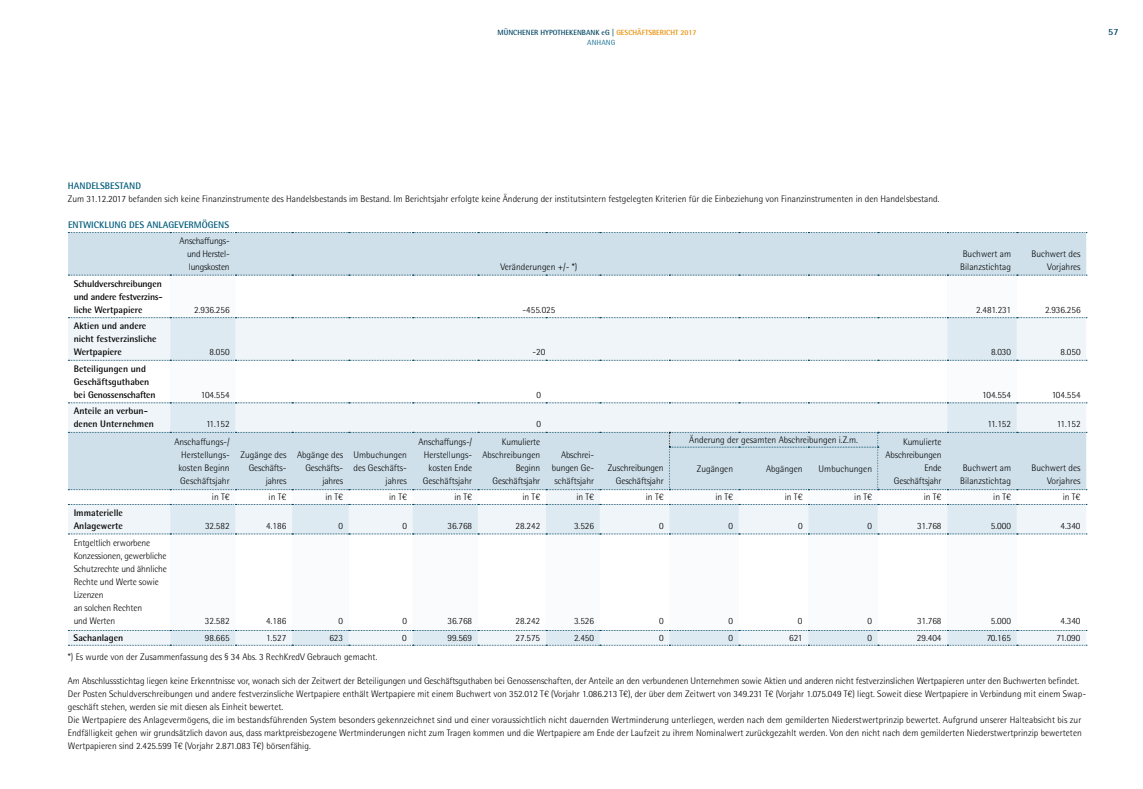
<style>
.page{position:relative;width:1143px;height:789px;background:#fff}
.page>*{position:absolute;margin:0;border:0;box-sizing:border-box;transform-origin:0 0}
.t1{font:300 9.5px/13px "Rotis Semi Sans Pro";color:#000;text-align:right}
.t2{font:700 9.5px/13px "Rotis Semi Sans Pro";color:#000}
.t3{font:700 9.5px "Rotis Semi Sans Pro";color:#005c7b}
.t4{font:700 9.5px "Rotis Semi Sans Pro";color:#004563}
.t5{font:700 7.5px "Rotis Semi Sans Pro";color:#004563}
.t6{font:700 7.5px "Rotis Semi Sans Pro";color:#4087a4}
.s1{color:#ea8d00}
</style>
<div class="page">
<div style="left:68px;top:233px;width:1018px;height:42px;background:#cfe0ea"></div>
<svg style="left:68px;top:318px;width:1018px;height:326px"></svg>
<svg style="left:170px;top:318px;width:846px;height:326px"></svg>
<svg style="left:68px;top:504px;width:1018px;height:1px"></svg>
<svg style="left:68px;top:232px;width:1018px;height:1px"></svg>
<svg style="left:68px;top:644px;width:1018px;height:1px"></svg>
<svg style="left:68px;top:533px;width:1018px;height:1px"></svg>
<svg style="left:68px;top:629px;width:1018px;height:1px"></svg>
<svg style="left:68px;top:360px;width:1018px;height:1px"></svg>
<div style="left:68px;top:432px;width:1018px;height:58px;background:#cfe0ea"></div>
<svg style="left:68px;top:317px;width:1018px;height:1px"></svg>
<svg style="left:68px;top:402px;width:1018px;height:1px"></svg>
<svg style="left:68px;top:275px;width:1018px;height:1px"></svg>
<p class="t5" style="left:497px;top:28px;width:200px">MÜNCHENER HYPOTHEKENBANK eG | <span class="s1">GESCHÄFTSBERICHT 2017</span></p>
<p class="t4" style="left:1108px;top:26px;width:12px">57</p>
<p class="t6" style="left:587px;top:38px;width:29px">ANHANG</p>
<p class="t3" style="left:68px;top:180px;width:75px">HANDELSBESTAND</p>
<p class="t1" style="left:68px;top:192px;width:873px">Zum 31.12.2017 befanden sich keine Finanzinstrumente des Handelsbestands im Bestand. Im Berichtsjahr erfolgte keine Änderung der institutsintern festgelegten Kriterien für die Einbeziehung von Finanzinstrumenten in den Handelsbestand.</p>
<p class="t3" style="left:68px;top:219px;width:162px">ENTWICKLUNG DES ANLAGEVERMÖGENS</p>
<p class="t1" style="left:187px;top:234px;width:44px;text-align:justify;text-indent:-7px">Anschaffungs&shy;und Herstel&shy;lungskosten</p>
<p class="t1" style="left:500px;top:260px;width:78px">Veränderungen +/- *)</p>
<p class="t1" style="left:960px;top:247px;width:52px;text-align:left">Buchwert am<br>Bilanzstichtag</p>
<p class="t1" style="left:1031px;top:247px;width:51px">Buchwert des<br>Vorjahres</p>
<p class="t2" style="left:74px;top:277px;width:90px;text-align:justify">Schuldverschreibungen und andere festverzins&shy;liche Wertpapiere</p>
<p class="t2" style="left:74px;top:319px;width:84px">Aktien und andere nicht festverzinsliche<br>Wertpapiere</p>
<p class="t2" style="left:74px;top:362px;width:83px">Beteiligungen und<br>Geschäftsguthaben bei Genossenschaften</p>
<p class="t2" style="left:74px;top:404px;width:82px">Anteile an verbun&shy;denen Unternehmen</p>
<p class="t2" style="left:74px;top:505px;width:51px">Immaterielle<br>Anlagewerte</p>
<p class="t1" style="left:194px;top:303px;width:37px">2.936.256</p>
<p class="t1" style="left:522px;top:303px;width:34px">-455.025</p>
<p class="t1" style="left:976px;top:303px;width:36px">2.481.231</p>
<p class="t1" style="left:1044px;top:303px;width:37px">2.936.256</p>
<p class="t1" style="left:210px;top:345px;width:22px">8.050</p>
<p class="t1" style="left:532px;top:345px;width:14px">-20</p>
<p class="t1" style="left:990px;top:345px;width:22px">8.030</p>
<p class="t1" style="left:1060px;top:345px;width:22px">8.050</p>
<p class="t1" style="left:201px;top:388px;width:30px">104.554</p>
<p class="t1" style="left:536px;top:388px;width:6px">0</p>
<p class="t1" style="left:982px;top:388px;width:30px">104.554</p>
<p class="t1" style="left:1051px;top:388px;width:30px">104.554</p>
<p class="t1" style="left:206px;top:417px;width:25px">11.152</p>
<p class="t1" style="left:536px;top:417px;width:6px">0</p>
<p class="t1" style="left:987px;top:417px;width:25px">11.152</p>
<p class="t1" style="left:1056px;top:417px;width:25px">11.152</p>
<p class="t1" style="left:178px;top:435px;width:53px;text-align:justify;text-indent:-4px">Anschaffungs-/ Herstellungs&shy;kosten Beginn Geschäftsjahr</p>
<p class="t1" style="left:689px;top:433px;width:170px">Änderung der gesamten Abschreibungen i.Z.m.</p>
<p class="t1" style="left:885px;top:435px;width:58px">Kumulierte<br>Abschreibungen<br>Ende<br>Geschäftsjahr</p>
<p class="t1" style="left:418px;top:435px;width:55px">Anschaffungs-/<br>Herstellungs&shy;kosten Ende<br>Geschäftsjahr</p>
<p class="t1" style="left:482px;top:435px;width:59px">Kumulierte<br>Abschreibungen<br>Beginn<br>Geschäftsjahr</p>
<p class="t1" style="left:552px;top:448px;width:44px;text-align:justify;text-indent:9px">Abschrei&shy;bungen Ge&shy;schäftsjahr</p>
<p class="t1" style="left:240px;top:448px;width:47px">Zugänge des<br>Geschäfts&shy;jahres</p>
<p class="t1" style="left:297px;top:448px;width:48px">Abgänge des<br>Geschäfts&shy;jahres</p>
<p class="t1" style="left:353px;top:448px;width:55px">Umbuchungen des Geschäfts&shy;jahres</p>
<p class="t1" style="left:960px;top:461px;width:52px;text-align:left">Buchwert am<br>Bilanzstichtag</p>
<p class="t1" style="left:1031px;top:461px;width:51px">Buchwert des<br>Vorjahres</p>
<p class="t1" style="left:607px;top:461px;width:57px">Zuschreibungen<br>Geschäftsjahr</p>
<p class="t1" style="left:696px;top:461px;width:38px">Zugängen</p>
<p class="t1" style="left:766px;top:461px;width:38px">Abgängen</p>
<p class="t1" style="left:818px;top:461px;width:55px">Umbuchungen</p>
<p class="t1" style="left:212px;top:490px;width:19px">in T€</p>
<p class="t1" style="left:268px;top:490px;width:19px">in T€</p>
<p class="t1" style="left:325px;top:490px;width:19px">in T€</p>
<p class="t1" style="left:389px;top:490px;width:19px">in T€</p>
<p class="t1" style="left:454px;top:490px;width:19px">in T€</p>
<p class="t1" style="left:522px;top:490px;width:19px">in T€</p>
<p class="t1" style="left:576px;top:490px;width:19px">in T€</p>
<p class="t1" style="left:645px;top:490px;width:19px">in T€</p>
<p class="t1" style="left:715px;top:490px;width:19px">in T€</p>
<p class="t1" style="left:784px;top:490px;width:19px">in T€</p>
<p class="t1" style="left:854px;top:490px;width:19px">in T€</p>
<p class="t1" style="left:923px;top:490px;width:19px">in T€</p>
<p class="t1" style="left:993px;top:490px;width:19px">in T€</p>
<p class="t1" style="left:1062px;top:490px;width:19px">in T€</p>
<p class="t1" style="left:205px;top:519px;width:26px">32.582</p>
<p class="t1" style="left:266px;top:519px;width:22px">4.186</p>
<p class="t1" style="left:338px;top:519px;width:6px">0</p>
<p class="t1" style="left:402px;top:519px;width:6px">0</p>
<p class="t1" style="left:447px;top:519px;width:26px">36.768</p>
<p class="t1" style="left:515px;top:519px;width:26px">28.242</p>
<p class="t1" style="left:574px;top:519px;width:22px">3.526</p>
<p class="t1" style="left:659px;top:519px;width:6px">0</p>
<p class="t1" style="left:728px;top:519px;width:6px">0</p>
<p class="t1" style="left:798px;top:519px;width:6px">0</p>
<p class="t1" style="left:867px;top:519px;width:6px">0</p>
<p class="t1" style="left:917px;top:519px;width:26px">31.768</p>
<p class="t1" style="left:990px;top:519px;width:22px">5.000</p>
<p class="t1" style="left:1060px;top:519px;width:22px">4.340</p>
<p class="t1" style="left:74px;top:536px;width:95px;text-align:left">Entgeltlich erworbene<br>Konzessionen, gewerbliche<br>Schutzrechte und ähnliche<br>Rechte und Werte sowie<br>Lizenzen<br>an solchen Rechten<br>und Werten</p>
<p class="t1" style="left:205px;top:614px;width:26px">32.582</p>
<p class="t1" style="left:266px;top:614px;width:22px">4.186</p>
<p class="t1" style="left:338px;top:614px;width:6px">0</p>
<p class="t1" style="left:402px;top:614px;width:6px">0</p>
<p class="t1" style="left:447px;top:614px;width:26px">36.768</p>
<p class="t1" style="left:515px;top:614px;width:26px">28.242</p>
<p class="t1" style="left:574px;top:614px;width:22px">3.526</p>
<p class="t1" style="left:659px;top:614px;width:6px">0</p>
<p class="t1" style="left:728px;top:614px;width:6px">0</p>
<p class="t1" style="left:798px;top:614px;width:6px">0</p>
<p class="t1" style="left:867px;top:614px;width:6px">0</p>
<p class="t1" style="left:917px;top:614px;width:26px">31.768</p>
<p class="t1" style="left:990px;top:614px;width:22px">5.000</p>
<p class="t1" style="left:1060px;top:614px;width:22px">4.340</p>
<p class="t2" style="left:74px;top:630px;width:51px">Sachanlagen</p>
<p class="t1" style="left:205px;top:631px;width:26px">98.665</p>
<p class="t1" style="left:266px;top:631px;width:22px">1.527</p>
<p class="t1" style="left:329px;top:631px;width:15px">623</p>
<p class="t1" style="left:402px;top:631px;width:6px">0</p>
<p class="t1" style="left:447px;top:631px;width:26px">99.569</p>
<p class="t1" style="left:515px;top:631px;width:26px">27.575</p>
<p class="t1" style="left:574px;top:631px;width:22px">2.450</p>
<p class="t1" style="left:659px;top:631px;width:6px">0</p>
<p class="t1" style="left:728px;top:631px;width:6px">0</p>
<p class="t1" style="left:789px;top:631px;width:15px">621</p>
<p class="t1" style="left:867px;top:631px;width:6px">0</p>
<p class="t1" style="left:916px;top:631px;width:26px">29.404</p>
<p class="t1" style="left:986px;top:631px;width:26px">70.165</p>
<p class="t1" style="left:1056px;top:631px;width:25px">71.090</p>
<p class="t1" style="left:68px;top:650px;width:311px">*) Es wurde von der Zusammenfassung des § 34 Abs. 3 RechKredV Gebrauch gemacht.</p>
<p class="t1" style="left:68px;top:673px;width:1019px;text-align:left">Am Abschlussstichtag liegen keine Erkenntnisse vor, wonach sich der Zeitwert der Beteiligungen und Geschäftsguthaben bei Genossenschaften, der Anteile an den verbundenen Unternehmen sowie Aktien und anderen nicht festverzinslichen Wertpapieren unter den Buchwerten befindet.<br>Der Posten Schuldverschreibungen und andere festverzinsliche Wertpapiere enthält Wertpapiere mit einem Buchwert von 352.012 T€ (Vorjahr 1.086.213 T€), der über dem Zeitwert von 349.231 T€ (Vorjahr 1.075.049 T€) liegt. Soweit diese Wertpapiere in Verbindung mit einem Swap&shy;geschäft stehen, werden sie mit diesen als Einheit bewertet.<br>Die Wertpapiere des Anlagevermögens, die im bestandsführenden System besonders gekennzeichnet sind und einer voraussichtlich nicht dauernden Wertminderung unterliegen, werden nach dem gemilderten Niederstwertprinzip bewertet. Aufgrund unserer Halteabsicht bis zur Endfälligkeit gehen wir grundsätzlich davon aus, dass marktpreisbezogene Wertminderungen nicht zum Tragen kommen und die Wertpapiere am Ende der Laufzeit zu ihrem Nominalwert zurückgezahlt werden. Von den nicht nach dem gemilderten Niederstwertprinzip bewerteten Wertpapieren sind 2.425.599 T€ (Vorjahr 2.871.083 T€) börsenfähig.</p>
</div>
